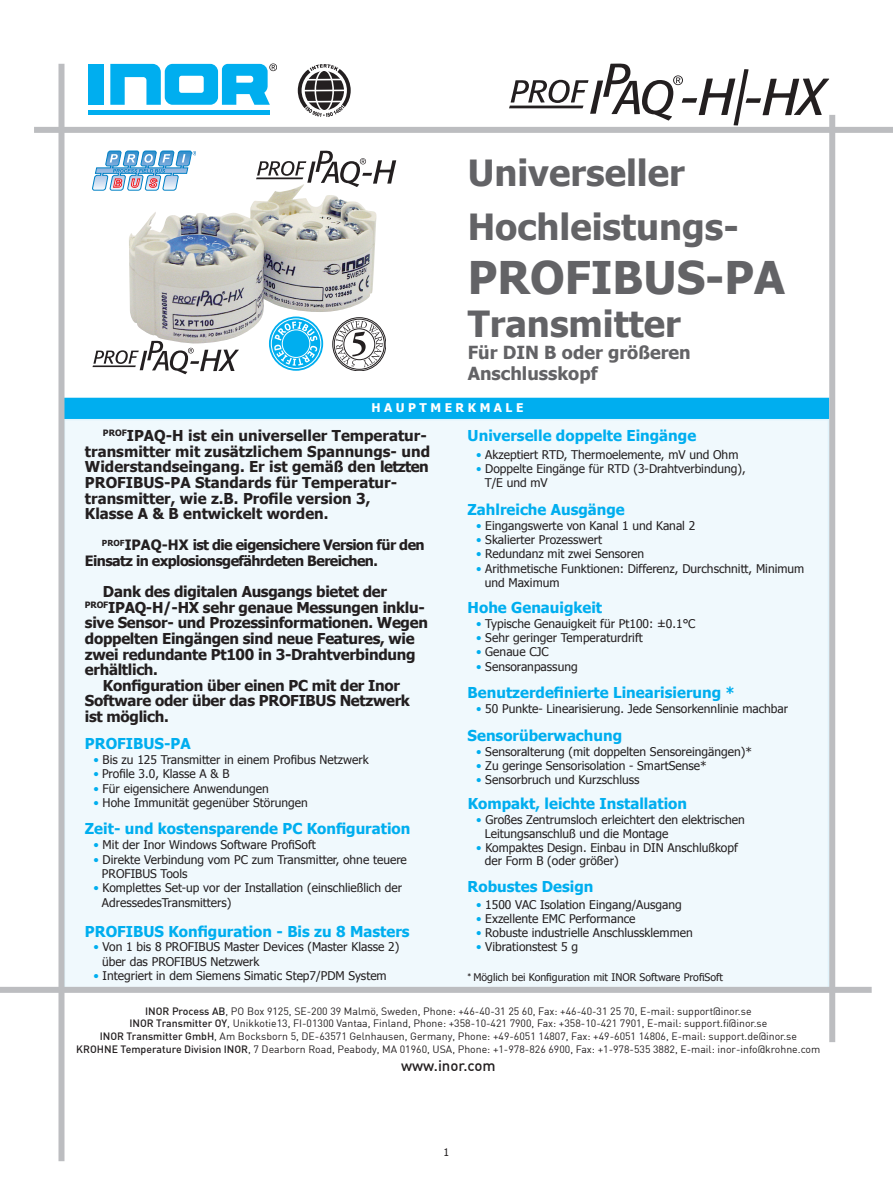
<style>
.page{position:relative;width:893px;height:1191px;background:#fff}
.page>*{position:absolute;margin:0;border:0;box-sizing:border-box;transform-origin:0 0}
.t1{font:700 45px "Tahoma";color:#636366}
.t2{font:700 36px/54px "Tahoma";color:#636366}
.t3{font:700 18px/21.6px "Tahoma";color:#636366}
.t4{font:700 15px "Tahoma";letter-spacing:-.02em;color:#231f20}
.t5{font:700 15px "Tahoma";color:#00aeef}
.t6{font:700 15px/15.6px "Tahoma";color:#231f20}
.t7{font:500 15px "DIN";color:#231f20}
.t8{font:700 14.25px/15.6px "Tahoma";letter-spacing:-.04em;color:#231f20}
.t9{font:12px/14.4px "Tahoma";color:#231f20}
.t10{font:700 12px "Tahoma";color:#fff}
.t11{font:10.5px/12.6px "DIN";color:#231f20;text-align:center}
.t12{font:10.5px "Tahoma";color:#231f20}
.s1{color:#00aeef}
.s2{font-weight:500}
</style>
<div class="page">
<div style="left:64px;top:419px;width:765px;height:572px;background:#f0f9fd;border:2px solid #e1f4fc"></div>
<div style="left:64px;top:398px;width:765px;height:21px;background:#00aeef"></div>
<div style="left:34px;top:127px;width:859px;height:6px;background:#bcbdc0"></div>
<div style="left:58px;top:64px;width:6px;height:1097px;background:#bcbdc0"></div>
<div style="left:88px;top:110px;width:182px;height:5px;background:#00aeef"></div>
<div style="left:88px;top:64px;width:16px;height:41px;background:#00aeef"></div>
<svg style="left:110px;top:63px;width:166px;height:42px"></svg>
<div style="left:0;top:986px;width:872px;height:6px;background:#bcbdc0"></div>
<div style="left:829px;top:115px;width:6px;height:927px;background:#bcbdc0"></div>
<svg style="left:269px;top:316px;width:54px;height:55px"></svg>
<div style="left:271px;top:318px;width:50px;height:51px;border:1px solid #fff;border-radius:50%"></div>
<svg style="left:274px;top:344px;width:43px;height:22px"></svg>
<div style="left:282px;top:330px;width:28px;height:27px;background:#00aeef;border-radius:50%"></div>
<div style="left:282px;top:329px;width:28px;height:29px;border:1px solid #fff;border-radius:50%"></div>
<svg style="left:298px;top:64px;width:53px;height:53px"></svg>
<svg style="left:92px;top:151px;width:104px;height:39px"></svg>
<img style="left:129px;top:184px;width:248px;height:160px">
<svg style="left:256px;top:151px;width:140px;height:36px"></svg>
<svg style="left:92px;top:341px;width:147px;height:33px"></svg>
<svg style="left:336px;top:321px;width:47px;height:46px"></svg>
<div style="left:334px;top:319px;width:51px;height:51px;border:1px solid #231f20;border-radius:50%"></div>
<div style="left:333px;top:318px;width:53px;height:53px;border:1px solid #231f20;border-radius:50%"></div>
<div style="left:344px;top:329px;width:31px;height:31px;border:1px solid #231f20;border-radius:50%"></div>
<svg style="left:509px;top:64px;width:320px;height:61px"></svg>
<h2 class="t2" style="left:468px;top:143px;width:273px">Universeller<br>Hochleistungs-</h2>
<h1 class="t1" style="left:468px;top:246px;width:60px">Profibus</h1>
<h1 class="t1" style="left:705px;top:246px;width:81px">-PA</h1>
<h2 class="t2" style="left:468px;top:294px;width:214px">Transmitter</h2>
<h3 class="t3" style="left:468px;top:340px;width:224px">Für DIN B oder größeren<br>Anschlusskopf</h3>
<p class="t10" style="left:371px;top:399px;width:154px">H A U P T M E R K M A L E</p>
<p class="t6" style="left:85px;top:427px;width:347px;text-indent:18px"><sup>PROF</sup>IPAQ-H ist ein universeller Temperatur&shy;transmitter mit zusätzlichem Spannungs- und Widerstandseingang. Er ist gemäß den letzten PROFIBUS-PA Standards für Temperatur&shy;transmitter, wie z.B. Profile version 3,<br>Klasse A &amp; B entwickelt worden.</p>
<p class="t8" style="left:85px;top:536px;width:341px;text-indent:17px"><sup>PROF</sup>IPAQ-HX ist die eigensichere Version für den<br>Einsatz in explosionsgefährdeten Bereichen.</p>
<p class="t4" style="left:103px;top:581px;width:286px">Dank des digitalen Ausgangs bietet der</p>
<p class="t4" style="left:85px;top:597px;width:341px"><sup>PROF</sup>IPAQ-H/-HX sehr genaue Messungen inklu-</p>
<p class="t4" style="left:85px;top:612px;width:344px">sive Sensor- und Prozessinformationen. Wegen</p>
<p class="t4" style="left:85px;top:628px;width:331px">doppelten Eingängen sind neue Features, wie</p>
<p class="t4" style="left:85px;top:643px;width:332px">zwei redundante Pt100 in 3-Drahtverbindung</p>
<p class="t4" style="left:85px;top:659px;width:75px">erhältlich.</p>
<p class="t4" style="left:103px;top:675px;width:299px">Konfiguration über einen PC mit der Inor</p>
<p class="t4" style="left:85px;top:690px;width:326px">Software oder über das PROFIBUS Netzwerk</p>
<p class="t4" style="left:85px;top:706px;width:85px">ist möglich.</p>
<p class="t5" style="left:85px;top:733px;width:107px">PROFIBUS-PA</p>
<p class="t9" style="left:93px;top:752px;width:277px"><span class="s1">•</span> Bis zu 125 Transmitter in einem Profibus Netzwerk</p>
<p class="t9" style="left:93px;top:766px;width:138px"><span class="s1">•</span> Profile 3.0, Klasse A &amp; B</p>
<p class="t9" style="left:93px;top:780px;width:177px"><span class="s1">•</span> Für eigensichere Anwendungen</p>
<p class="t9" style="left:93px;top:795px;width:216px"><span class="s1">•</span> Hohe Immunität gegenüber Störungen</p>
<p class="t9" style="left:93px;top:837px;width:224px"><span class="s1">•</span> Mit der Inor Windows Software ProfiSoft</p>
<p class="t9" style="left:102px;top:851px;width:306px;text-indent:-9px"><span class="s1">•</span> Direkte Verbindung vom PC zum Transmitter, ohne teuere<br>PROFIBUS Tools</p>
<p class="t9" style="left:102px;top:880px;width:302px;text-indent:-9px"><span class="s1">•</span> Komplettes Set-up vor der Installation (einschließlich der<br>AdressedesTransmitters)</p>
<p class="t9" style="left:102px;top:939px;width:299px;text-indent:-9px"><span class="s1">•</span> Von 1 bis 8 PROFIBUS Master Devices (Master Klasse 2) über das PROFIBUS Netzwerk</p>
<p class="t9" style="left:93px;top:968px;width:295px"><span class="s1">•</span> Integriert in dem Siemens Simatic Step7/PDM System</p>
<p class="t5" style="left:85px;top:818px;width:327px">Zeit- und kostensparende PC Konfiguration</p>
<p class="t5" style="left:85px;top:920px;width:326px">PROFIBUS Konfiguration - Bis zu 8 Masters</p>
<p class="t5" style="left:468px;top:425px;width:230px">Universelle doppelte Eingänge</p>
<p class="t9" style="left:476px;top:447px;width:264px"><span class="s1">•</span> Akzeptiert RTD, Thermoelemente, mV und Ohm</p>
<p class="t9" style="left:485px;top:461px;width:262px;text-indent:-9px"><span class="s1">•</span> Doppelte Eingänge für RTD (3-Drahtverbindung),<br>T/E und mV</p>
<p class="t9" style="left:476px;top:518px;width:221px"><span class="s1">•</span> Eingangswerte von Kanal 1 und Kanal 2</p>
<p class="t9" style="left:476px;top:532px;width:127px"><span class="s1">•</span> Skalierter Prozesswert</p>
<p class="t9" style="left:476px;top:546px;width:169px"><span class="s1">•</span> Redundanz mit zwei Sensoren</p>
<p class="t9" style="left:485px;top:560px;width:321px;text-indent:-9px"><span class="s1">•</span> Arithmetische Funktionen: Differenz, Durchschnitt, Minimum und Maximum</p>
<p class="t9" style="left:476px;top:616px;width:221px"><span class="s1">•</span> Typische Genauigkeit für Pt100: ±0.1°C</p>
<p class="t9" style="left:476px;top:630px;width:168px"><span class="s1">•</span> Sehr geringer Temperaturdrift</p>
<p class="t9" style="left:476px;top:644px;width:74px"><span class="s1">•</span> Genaue CJC</p>
<p class="t9" style="left:476px;top:658px;width:103px"><span class="s1">•</span> Sensoranpassung</p>
<p class="t9" style="left:476px;top:701px;width:314px"><span class="s1">•</span> 50 Punkte- Linearisierung. Jede Sensorkennlinie machbar</p>
<p class="t9" style="left:476px;top:743px;width:277px"><span class="s1">•</span> Sensoralterung (mit doppelten Sensoreingängen)*</p>
<p class="t9" style="left:476px;top:757px;width:232px"><span class="s1">•</span> Zu geringe Sensorisolation - SmartSense*</p>
<p class="t9" style="left:476px;top:772px;width:165px"><span class="s1">•</span> Sensorbruch und Kurzschluss</p>
<p class="t5" style="left:468px;top:499px;width:159px">Zahlreiche Ausgänge</p>
<p class="t5" style="left:468px;top:597px;width:136px">Hohe Genauigkeit</p>
<p class="t5" style="left:468px;top:682px;width:269px">Benutzerdefinierte Linearisierung *</p>
<p class="t5" style="left:468px;top:725px;width:156px">Sensorüberwachung</p>
<p class="t5" style="left:468px;top:793px;width:221px">Kompakt, leichte Installation</p>
<p class="t9" style="left:485px;top:811px;width:262px;text-indent:-9px"><span class="s1">•</span> Großes Zentrumsloch erleichtert den elektrischen<br>Leitungsanschluß und die Montage</p>
<p class="t9" style="left:485px;top:841px;width:254px;line-height:12.8px;text-indent:-9px"><span class="s1">•</span> Kompaktes Design. Einbau in DIN Anschlußkopf der Form B (oder größer)</p>
<p class="t5" style="left:468px;top:876px;width:127px">Robustes Design</p>
<p class="t9" style="left:476px;top:896px;width:207px"><span class="s1">•</span> 1500 VAC Isolation Eingang/Ausgang</p>
<p class="t9" style="left:476px;top:910px;width:161px"><span class="s1">•</span> Exzellente EMC Performance</p>
<p class="t9" style="left:476px;top:925px;width:218px"><span class="s1">•</span> Robuste industrielle Anschlussklemmen</p>
<p class="t9" style="left:476px;top:939px;width:103px"><span class="s1">•</span> Vibrationstest 5 g</p>
<p class="t12" style="left:468px;top:970px;width:257px"><sup>*</sup> Möglich bei Konfiguration mit INOR Software ProfiSoft</p>
<p class="t11" style="left:76px;top:1004px;width:746px"><span class="s2">INOR Process AB</span>, PO Box 9125, SE-200 39 Malmö, Sweden, Phone: +46-40-31 25 60, Fax: +46-40-31 25 70, E-mail: support@inor.se<br><span class="s2">INOR Transmitter OY</span>, Unikkotie13, FI-01300 Vantaa, Finland, Phone: +358-10-421 7900, Fax: +358-10-421 7901, E-mail: support.fi@inor.se<br><span class="s2">INOR Transmitter GmbH</span>, Am Bocksborn 5, DE-63571 Gelnhausen, Germany, Phone: +49-6051 14807, Fax: +49-6051 14806, E-mail: support.de@inor.se<br><span class="s2">KROHNE Temperature Division INOR</span>, 7 Dearborn Road, Peabody, MA 01960, USA, Phone: +1-978-826 6900, Fax: +1-978-535 3882, E-mail: inor-info@krohne.com</p>
<p class="t7" style="left:401px;top:1055px;width:96px">www.inor.com</p>
<p class="t12" style="left:444px;top:1145px;width:7px">1</p>
</div>
